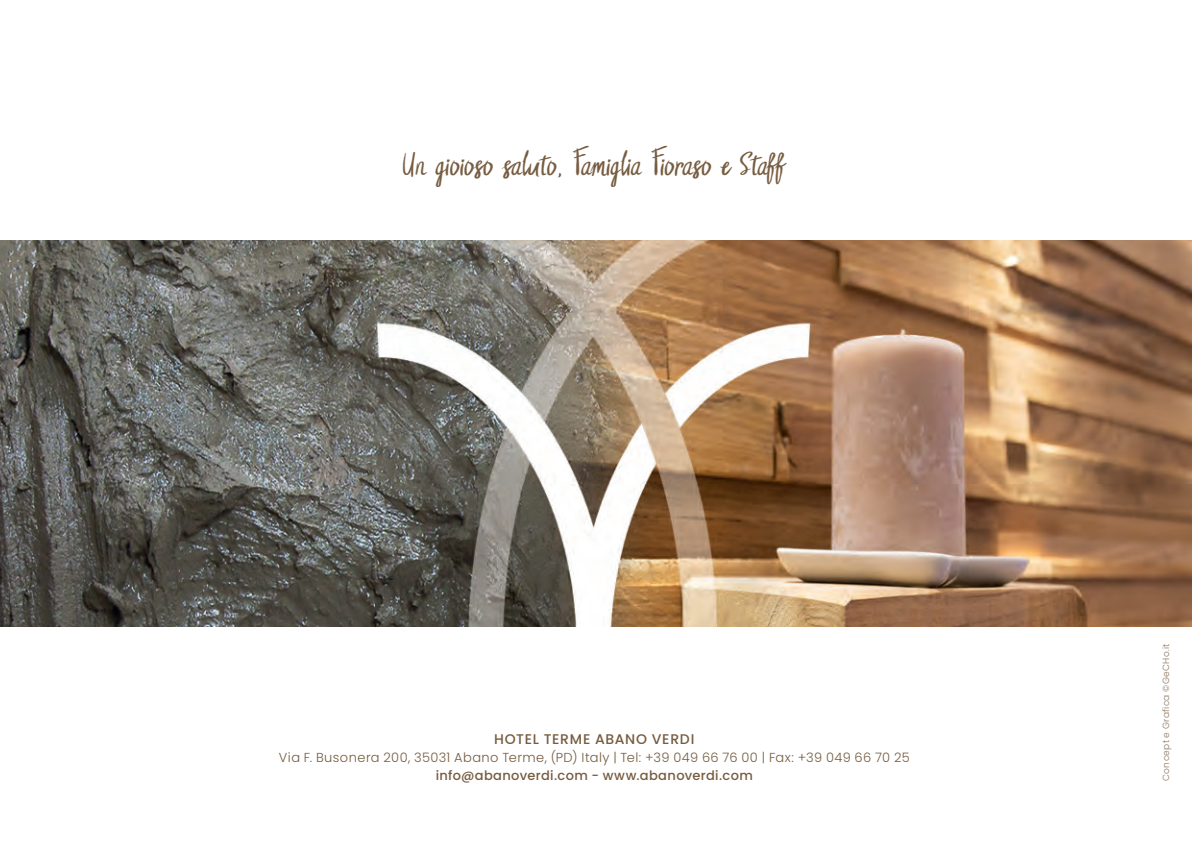
<style>
.page{position:relative;width:1192px;height:863px;background:#fff}
.page>*{position:absolute;margin:0;border:0;box-sizing:border-box;transform-origin:0 0}
.t1{font:44px "Canvas";letter-spacing:.02em;color:#765c40}
.t2{font:500 14px "Poppins";letter-spacing:.05em;color:#765c40}
.t3{font:300 13px "Poppins";letter-spacing:.03em;color:#765c40}
.t4{font:500 13px "Poppins";letter-spacing:.03em;color:#765c40}
.t5{font:300 9px "Poppins";letter-spacing:.035em;color:#8a745b}
</style>
<div class="page">
<img style="left:0;top:241px;width:1192px;height:386px">
<h1 class="t1" style="left:403px;top:145px;width:383px">Un gioioso saluto, Famiglia Fioraso e Staff</h1>
<p class="t2" style="left:494px;top:730px;width:202px">HOTEL TERME ABANO VERDI</p>
<p class="t3" style="left:279px;top:749px;width:632px">Via F. Busonera 200, 35031 Abano Terme, (PD) Italy | Tel: +39 049 66 76 00 | Fax: +39 049 66 70 25</p>
<p class="t4" style="left:436px;top:767px;width:319px">info@abanoverdi.com - www.abanoverdi.com</p>
<p class="t5" style="left:1161px;top:781px;width:139px;rotate:-90deg">Concept e Grafica ©GeCHo.it</p>
</div>
